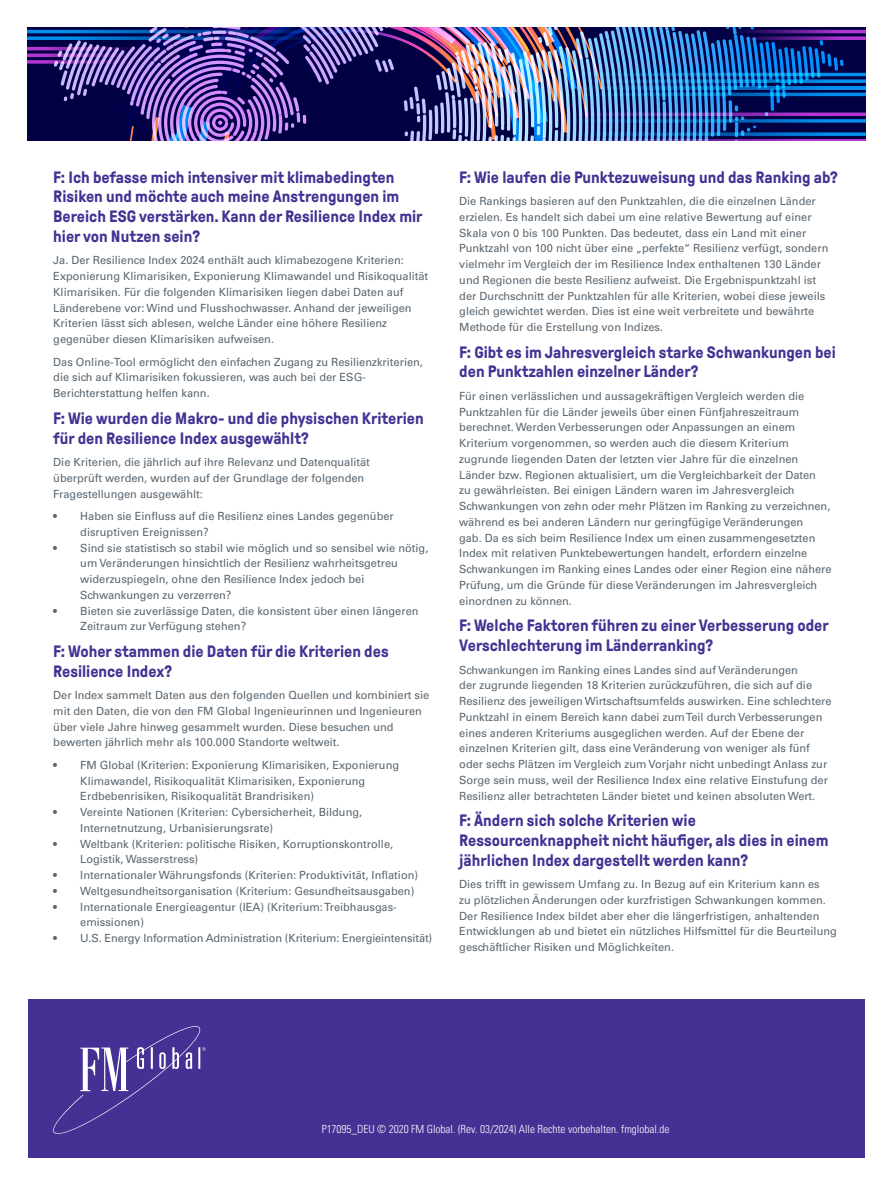
<style>
.page{position:relative;width:893px;height:1188px;background:#fff}
.page>*{position:absolute;margin:0;border:0;box-sizing:border-box;transform-origin:0 0}
.t1{font:700 16.5px/19.8px "GT Pressura Pro";color:#443193}
.t2{font:11.25px/15.8px "Univers LT Std";color:#5a6670}
.t3{font:300 condensed 11.25px "Univers LT Std";color:#fff}
</style>
<div class="page">
<div style="left:28px;top:999px;width:836px;height:159px;background:#443193"></div>
<svg style="left:53px;top:1026px;width:152px;height:108px"></svg>
<img style="left:27px;top:27px;width:839px;height:113px">
<h1 class="t1" style="left:53px;top:167px;width:371px">F: Ich befasse mich intensiver mit klimabedingten Risiken und möchte auch meine Anstrengungen im Bereich ESG verstärken. Kann der Resilience Index mir hier von Nutzen sein?</h1>
<p class="t2" style="left:53px;top:253px;width:376px">Ja. Der Resilience Index 2024 enthält auch klimabezogene Kriterien:<br>Exponierung Klimarisiken, Exponierung Klimawandel und Risikoqualität Klimarisiken. Für die folgenden Klimarisiken liegen dabei Daten auf Länderebene vor: Wind und Flusshochwasser. Anhand der jeweiligen Kriterien lässt sich ablesen, welche Länder eine höhere Resilienz gegenüber diesen Klimarisiken aufweisen.</p>
<p class="t2" style="left:53px;top:354px;width:371px">Das Online-Tool ermöglicht den einfachen Zugang zu Resilienzkriterien, die sich auf Klimarisiken fokussieren, was auch bei der ESG-<br>Berichterstattung helfen kann.</p>
<h1 class="t1" style="left:53px;top:408px;width:372px">F: Wie wurden die Makro- und die physischen Kriterien für den Resilience Index ausgewählt?</h1>
<p class="t2" style="left:53px;top:454px;width:318px">Die Kriterien, die jährlich auf ihre Relevanz und Datenqualität überprüft werden, wurden auf der Grundlage der folgenden<br>Fragestellungen ausgewählt:</p>
<p class="t2" style="left:80px;top:508px;width:315px;text-indent:-27px">• Haben sie Einfluss auf die Resilienz eines Landes gegenüber disruptiven Ereignissen?</p>
<p class="t2" style="left:80px;top:540px;width:350px;text-indent:-27px">• Sind sie statistisch so stabil wie möglich und so sensibel wie nötig, um Veränderungen hinsichtlich der Resilienz wahrheitsgetreu widerzuspiegeln, ohne den Resilience Index jedoch bei Schwankungen zu verzerren?</p>
<p class="t2" style="left:80px;top:603px;width:340px;text-indent:-27px">• Bieten sie zuverlässige Daten, die konsistent über einen längeren<br>Zeitraum zur Verfügung stehen?</p>
<h1 class="t1" style="left:53px;top:642px;width:337px">F: Woher stammen die Daten für die Kriterien des<br>Resilience Index?</h1>
<p class="t2" style="left:53px;top:687px;width:377px">Der Index sammelt Daten aus den folgenden Quellen und kombiniert sie mit den Daten, die von den FM Global Ingenieurinnen und Ingenieuren über viele Jahre hinweg gesammelt wurden. Diese besuchen und bewerten jährlich mehr als 100.000 Standorte weltweit.</p>
<p class="t2" style="left:80px;top:757px;width:320px;text-indent:-27px">• FM Global (Kriterien: Exponierung Klimarisiken, Exponierung<br>Klimawandel, Risikoqualität Klimarisiken, Exponierung<br>Erdbebenrisiken, Risikoqualität Brandrisiken)</p>
<p class="t2" style="left:80px;top:804px;width:283px;text-indent:-27px">• Vereinte Nationen (Kriterien: Cybersicherheit, Bildung,<br>Internetnutzung, Urbanisierungsrate)</p>
<p class="t2" style="left:80px;top:836px;width:314px;text-indent:-27px">• Weltbank (Kriterien: politische Risiken, Korruptionskontrolle,<br>Logistik, Wasserstress)</p>
<p class="t2" style="left:53px;top:867px;width:366px">• Internationaler Währungsfonds (Kriterien: Produktivität, Inflation)</p>
<p class="t2" style="left:53px;top:883px;width:363px">• Weltgesundheitsorganisation (Kriterium: Gesundheitsausgaben)</p>
<p class="t2" style="left:80px;top:899px;width:318px;text-indent:-27px">• Internationale Energieagentur (IEA) (Kriterium: Treibhausgas&shy;emissionen)</p>
<p class="t2" style="left:53px;top:930px;width:380px">• U.S. Energy Information Administration (Kriterium: Energieintensität)</p>
<h1 class="t1" style="left:459px;top:167px;width:380px">F: Wie laufen die Punktezuweisung und das Ranking ab?</h1>
<p class="t2" style="left:459px;top:193px;width:371px">Die Rankings basieren auf den Punktzahlen, die die einzelnen Länder erzielen. Es handelt sich dabei um eine relative Bewertung auf einer Skala von 0 bis 100 Punkten. Das bedeutet, dass ein Land mit einer Punktzahl von 100 nicht über eine „perfekte“ Resilienz verfügt, sondern vielmehr im Vergleich der im Resilience Index enthaltenen 130 Länder und Regionen die beste Resilienz aufweist. Die Ergebnispunktzahl ist der Durchschnitt der Punktzahlen für alle Kriterien, wobei diese jeweils gleich gewichtet werden. Dies ist eine weit verbreitete und bewährte Methode für die Erstellung von Indizes.</p>
<h1 class="t1" style="left:459px;top:342px;width:378px">F: Gibt es im Jahresvergleich starke Schwankungen bei den Punktzahlen einzelner Länder?</h1>
<p class="t2" style="left:459px;top:388px;width:374px">Für einen verlässlichen und aussagekräftigen Vergleich werden die Punktzahlen für die Länder jeweils über einen Fünfjahreszeitraum berechnet. Werden Verbesserungen oder Anpassungen an einem Kriterium vorgenommen, so werden auch die diesem Kriterium zugrunde liegenden Daten der letzten vier Jahre für die einzelnen Länder bzw. Regionen aktualisiert, um die Vergleichbarkeit der Daten<br>zu gewährleisten. Bei einigen Ländern waren im Jahresvergleich Schwankungen von zehn oder mehr Plätzen im Ranking zu verzeichnen, während es bei anderen Ländern nur geringfügige Veränderungen<br>gab. Da es sich beim Resilience Index um einen zusammengesetzten Index mit relativen Punktebewertungen handelt, erfordern einzelne Schwankungen im Ranking eines Landes oder einer Region eine nähere Prüfung, um die Gründe für diese Veränderungen im Jahresvergleich einordnen zu können.</p>
<h1 class="t1" style="left:459px;top:616px;width:371px">F: Welche Faktoren führen zu einer Verbesserung oder<br>Verschlechterung im Länderranking?</h1>
<p class="t2" style="left:459px;top:662px;width:374px">Schwankungen im Ranking eines Landes sind auf Veränderungen<br>der zugrunde liegenden 18 Kriterien zurückzuführen, die sich auf die Resilienz des jeweiligen Wirtschaftsumfelds auswirken. Eine schlechtere Punktzahl in einem Bereich kann dabei zum Teil durch Verbesserungen eines anderen Kriteriums ausgeglichen werden. Auf der Ebene der einzelnen Kriterien gilt, dass eine Veränderung von weniger als fünf oder sechs Plätzen im Vergleich zum Vorjahr nicht unbedingt Anlass zur Sorge sein muss, weil der Resilience Index eine relative Einstufung der Resilienz aller betrachteten Länder bietet und keinen absoluten Wert.</p>
<h1 class="t1" style="left:459px;top:811px;width:371px">F: Ändern sich solche Kriterien wie<br>Ressourcenknappheit nicht häufiger, als dies in einem jährlichen Index dargestellt werden kann?</h1>
<p class="t2" style="left:459px;top:876px;width:379px">Dies trifft in gewissem Umfang zu. In Bezug auf ein Kriterium kann es<br>zu plötzlichen Änderungen oder kurzfristigen Schwankungen kommen.<br>Der Resilience Index bildet aber eher die längerfristigen, anhaltenden Entwicklungen ab und bietet ein nützliches Hilfsmittel für die Beurteilung geschäftlicher Risiken und Möglichkeiten.</p>
<p class="t3" style="left:322px;top:1123px;width:349px">P17095_DEU © 2020 FM Global. (Rev. 03/2024) Alle Rechte vorbehalten. fmglobal.de</p>
</div>
